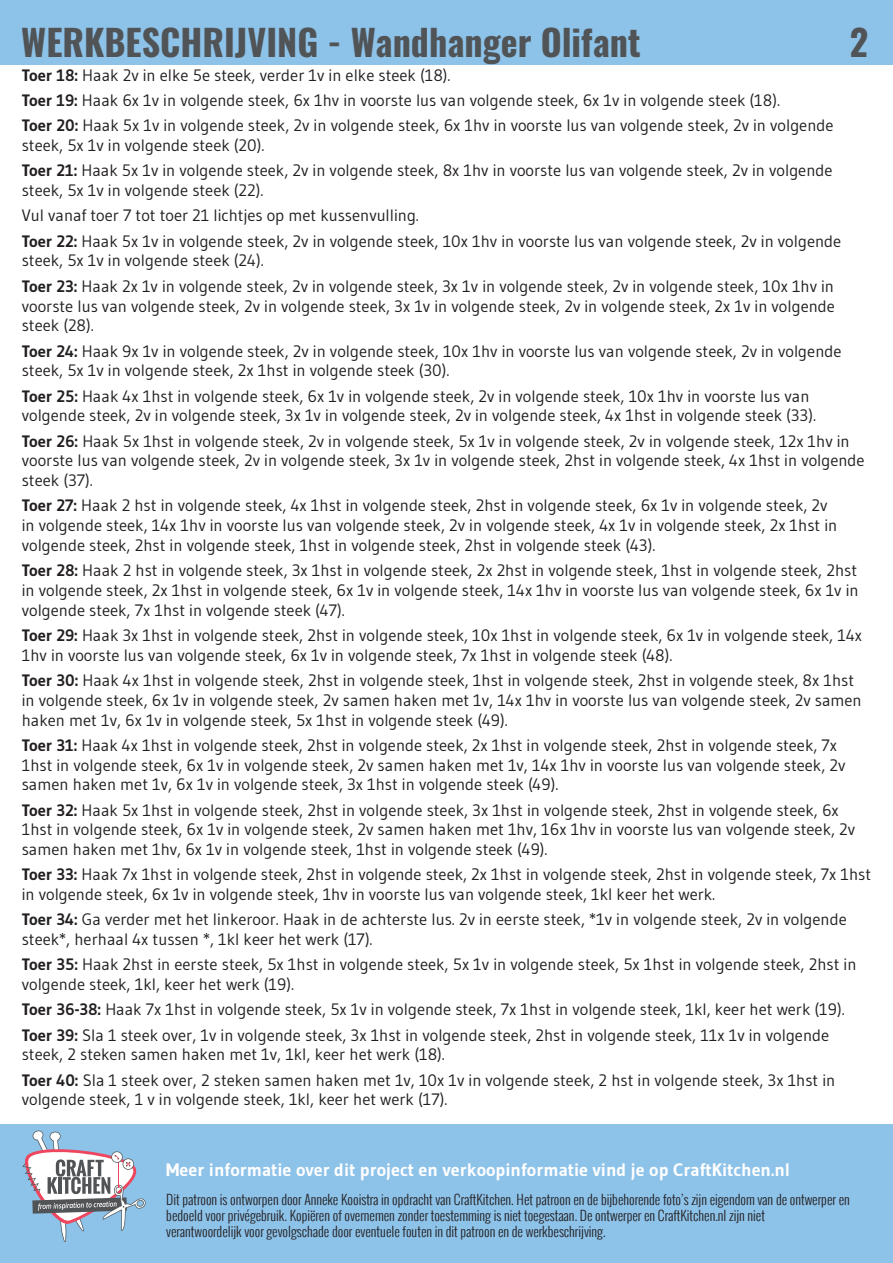
<style>
.page{position:relative;width:893px;height:1263px;background:#fff}
.page>*{position:absolute;margin:0;border:0;box-sizing:border-box;transform-origin:0 0}
.t1{font:700 36px "Oswald";color:#515456}
.t2{font:700 18px "Gudea";color:#fff}
.t3{font:16.5px/19.8px "Gudea";color:#231f20}
.t4{font:300 13.5px/16.2px "Oswald";color:#231f20}
.s1{font-weight:700}
</style>
<div class="page">
<div style="left:0;top:1125px;width:893px;height:138px;background:#8dc2e9"></div>
<div style="left:0;top:0;width:893px;height:64px;background:#8dc2e9"></div>
<svg style="left:22px;top:1130px;width:124px;height:112px"></svg>
<p class="t1" style="left:21px;top:23px;width:621px">WERKBESCHRIJVING - Wandhanger Olifant</p>
<p class="t1" style="left:850px;top:23px;width:20px">2</p>
<p class="t3" style="left:22px;top:65px;width:430px"><span class="s1">Toer 18:</span> Haak 2v in elke 5e steek, verder 1v in elke steek (18).</p>
<p class="t3" style="left:22px;top:90px;width:760px"><span class="s1">Toer 19:</span> Haak 6x 1v in volgende steek, 6x 1hv in voorste lus van volgende steek, 6x 1v in volgende steek (18).</p>
<p class="t3" style="left:22px;top:116px;width:813px"><span class="s1">Toer 20:</span> Haak 5x 1v in volgende steek, 2v in volgende steek, 6x 1hv in voorste lus van volgende steek, 2v in volgende steek, 5x 1v in volgende steek (20).</p>
<p class="t3" style="left:22px;top:161px;width:812px"><span class="s1">Toer 21:</span> Haak 5x 1v in volgende steek, 2v in volgende steek, 8x 1hv in voorste lus van volgende steek, 2v in volgende steek, 5x 1v in volgende steek (22).</p>
<p class="t3" style="left:22px;top:206px;width:399px">Vul vanaf toer 7 tot toer 21 lichtjes op met kussenvulling.</p>
<p class="t3" style="left:22px;top:231px;width:821px"><span class="s1">Toer 22:</span> Haak 5x 1v in volgende steek, 2v in volgende steek, 10x 1hv in voorste lus van volgende steek, 2v in volgende steek, 5x 1v in volgende steek (24).</p>
<p class="t3" style="left:22px;top:276px;width:815px;text-align:justify"><span class="s1">Toer 23:</span> Haak 2x 1v in volgende steek, 2v in volgende steek, 3x 1v in volgende steek, 2v in volgende steek, 10x 1hv in voorste lus van volgende steek, 2v in volgende steek, 3x 1v in volgende steek, 2v in volgende steek, 2x 1v in volgende steek (28).</p>
<p class="t3" style="left:22px;top:341px;width:821px"><span class="s1">Toer 24:</span> Haak 9x 1v in volgende steek, 2v in volgende steek, 10x 1hv in voorste lus van volgende steek, 2v in volgende steek, 5x 1v in volgende steek, 2x 1hst in volgende steek (30).</p>
<p class="t3" style="left:22px;top:386px;width:796px"><span class="s1">Toer 25:</span> Haak 4x 1hst in volgende steek, 6x 1v in volgende steek, 2v in volgende steek, 10x 1hv in voorste lus van volgende steek, 2v in volgende steek, 3x 1v in volgende steek, 2v in volgende steek, 4x 1hst in volgende steek (33).</p>
<p class="t3" style="left:22px;top:431px;width:844px"><span class="s1">Toer 26:</span> Haak 5x 1hst in volgende steek, 2v in volgende steek, 5x 1v in volgende steek, 2v in volgende steek, 12x 1hv in voorste lus van volgende steek, 2v in volgende steek, 3x 1v in volgende steek, 2hst in volgende steek, 4x 1hst in volgende steek (37).</p>
<p class="t3" style="left:22px;top:495px;width:817px"><span class="s1">Toer 27:</span> Haak 2 hst in volgende steek, 4x 1hst in volgende steek, 2hst in volgende steek, 6x 1v in volgende steek, 2v in volgende steek, 14x 1hv in voorste lus van volgende steek, 2v in volgende steek, 4x 1v in volgende steek, 2x 1hst in volgende steek, 2hst in volgende steek, 1hst in volgende steek, 2hst in volgende steek (43).</p>
<p class="t3" style="left:22px;top:560px;width:838px;text-align:justify"><span class="s1">Toer 28:</span> Haak 2 hst in volgende steek, 3x 1hst in volgende steek, 2x 2hst in volgende steek, 1hst in volgende steek, 2hst in volgende steek, 2x 1hst in volgende steek, 6x 1v in volgende steek, 14x 1hv in voorste lus van volgende steek, 6x 1v in volgende steek, 7x 1hst in volgende steek (47).</p>
<p class="t3" style="left:22px;top:625px;width:842px"><span class="s1">Toer 29:</span> Haak 3x 1hst in volgende steek, 2hst in volgende steek, 10x 1hst in volgende steek, 6x 1v in volgende steek, 14x<br>1hv in voorste lus van volgende steek, 6x 1v in volgende steek, 7x 1hst in volgende steek (48).</p>
<p class="t3" style="left:22px;top:670px;width:841px"><span class="s1">Toer 30:</span> Haak 4x 1hst in volgende steek, 2hst in volgende steek, 1hst in volgende steek, 2hst in volgende steek, 8x 1hst in volgende steek, 6x 1v in volgende steek, 2v samen haken met 1v, 14x 1hv in voorste lus van volgende steek, 2v samen haken met 1v, 6x 1v in volgende steek, 5x 1hst in volgende steek (49).</p>
<p class="t3" style="left:22px;top:735px;width:825px"><span class="s1">Toer 31:</span> Haak 4x 1hst in volgende steek, 2hst in volgende steek, 2x 1hst in volgende steek, 2hst in volgende steek, 7x<br>1hst in volgende steek, 6x 1v in volgende steek, 2v samen haken met 1v, 14x 1hv in voorste lus van volgende steek, 2v samen haken met 1v, 6x 1v in volgende steek, 3x 1hst in volgende steek (49).</p>
<p class="t3" style="left:22px;top:800px;width:835px"><span class="s1">Toer 32:</span> Haak 5x 1hst in volgende steek, 2hst in volgende steek, 3x 1hst in volgende steek, 2hst in volgende steek, 6x<br>1hst in volgende steek, 6x 1v in volgende steek, 2v samen haken met 1hv, 16x 1hv in voorste lus van volgende steek, 2v samen haken met 1hv, 6x 1v in volgende steek, 1hst in volgende steek (49).</p>
<p class="t3" style="left:22px;top:864px;width:851px"><span class="s1">Toer 33:</span> Haak 7x 1hst in volgende steek, 2hst in volgende steek, 2x 1hst in volgende steek, 2hst in volgende steek, 7x 1hst in volgende steek, 6x 1v in volgende steek, 1hv in voorste lus van volgende steek, 1kl keer het werk.</p>
<p class="t3" style="left:22px;top:909px;width:826px"><span class="s1">Toer 34:</span> Ga verder met het linkeroor. Haak in de achterste lus. 2v in eerste steek, *1v in volgende steek, 2v in volgende steek*, herhaal 4x tussen *, 1kl keer het werk (17).</p>
<p class="t3" style="left:22px;top:954px;width:836px"><span class="s1">Toer 35:</span> Haak 2hst in eerste steek, 5x 1hst in volgende steek, 5x 1v in volgende steek, 5x 1hst in volgende steek, 2hst in volgende steek, 1kl, keer het werk (19).</p>
<p class="t3" style="left:22px;top:999px;width:824px"><span class="s1">Toer 36-38:</span> Haak 7x 1hst in volgende steek, 5x 1v in volgende steek, 7x 1hst in volgende steek, 1kl, keer het werk (19).</p>
<p class="t3" style="left:22px;top:1025px;width:809px"><span class="s1">Toer 39:</span> Sla 1 steek over, 1v in volgende steek, 3x 1hst in volgende steek, 2hst in volgende steek, 11x 1v in volgende steek, 2 steken samen haken met 1v, 1kl, keer het werk (18).</p>
<p class="t3" style="left:22px;top:1070px;width:815px"><span class="s1">Toer 40:</span> Sla 1 steek over, 2 steken samen haken met 1v, 10x 1v in volgende steek, 2 hst in volgende steek, 3x 1hst in volgende steek, 1 v in volgende steek, 1kl, keer het werk (17).</p>
<p class="t2" style="left:166px;top:1159px;width:626px">Meer informatie over dit project en verkoopinformatie vind je op CraftKitchen.nl</p>
<p class="t4" style="left:166px;top:1191px;width:685px">Dit patroon is ontworpen door Anneke Kooistra in opdracht van CraftKitchen. Het patroon en de bijbehorende foto’s zijn eigendom van de ontwerper en bedoeld voor privégebruik. Kopiëren of overnemen zonder toestemming is niet toegestaan. De ontwerper en CraftKitchen.nl zijn niet</p>
<p class="t4" style="left:166px;top:1223px;width:441px">verantwoordelijk voor gevolgschade door eventuele fouten in dit patroon en de werkbeschrijving.</p>
</div>
